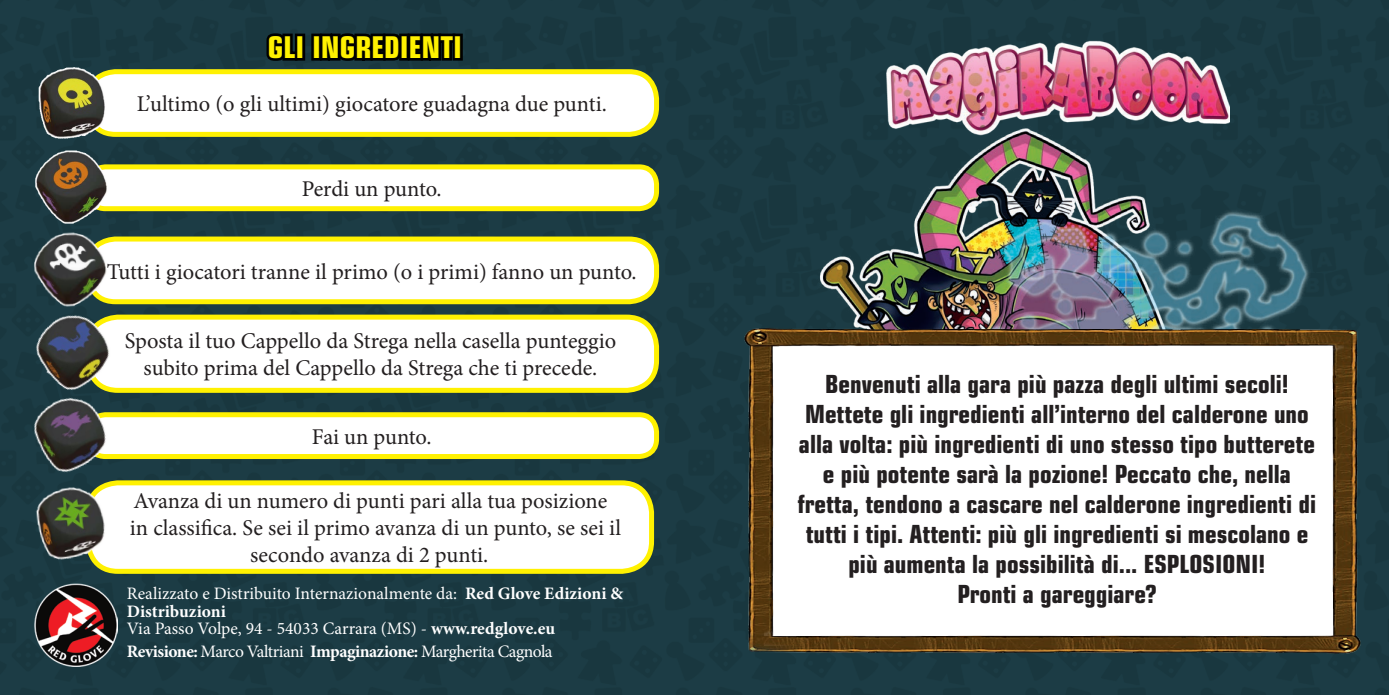
<style>
.page{position:relative;width:1389px;height:695px;background:#fff}
.page>*{position:absolute;margin:0;border:0;box-sizing:border-box;transform-origin:0 0}
.t1{font:700 condensed 30px "Eurostile LT Std";color:#fff101}
.t2{font:700 condensed 25px/30px "Eurostile LT Std";color:#231f20;text-align:center}
.t3{font:22.5px/27px "Minion Pro";color:#231f20;text-align:center}
.t4{font:17.5px/17.5px "Minion Pro";letter-spacing:-.005em;color:#fff}
.t5{font:17.5px "Minion Pro";letter-spacing:-.035em;color:#fff}
.s1{font-weight:700}
</style>
<div class="page">
<div style="left:0;top:0;width:1389px;height:694px;background:#1c3c45"></div>
<div style="left:88px;top:72px;width:569px;height:62px;background:#fff;border-radius:28px"></div>
<div style="left:86px;top:69px;width:573px;height:68px;border:5px solid #fff101;border-radius:28px"></div>
<div style="left:88px;top:167px;width:569px;height:42px;background:#fff;border-radius:18px"></div>
<div style="left:86px;top:164px;width:573px;height:47px;border:5px solid #fff101;border-radius:18px"></div>
<div style="left:88px;top:239px;width:569px;height:63px;background:#fff;border-radius:28px"></div>
<div style="left:86px;top:236px;width:573px;height:68px;border:5px solid #fff101;border-radius:28px"></div>
<div style="left:88px;top:317px;width:569px;height:73px;background:#fff;border-radius:30px"></div>
<div style="left:86px;top:314px;width:573px;height:79px;border:5px solid #fff101;border-radius:30px"></div>
<div style="left:88px;top:414px;width:569px;height:42px;background:#fff;border-radius:18px"></div>
<div style="left:86px;top:412px;width:573px;height:47px;border:5px solid #fff101;border-radius:18px"></div>
<div style="left:88px;top:483px;width:564px;height:88px;background:#fff;border-radius:30px"></div>
<div style="left:86px;top:480px;width:568px;height:93px;border:5px solid #fff101;border-radius:30px"></div>
<img style="left:785px;top:101px;width:549px;height:223px">
<img style="left:744px;top:324px;width:617px;height:331px">
<svg style="left:264px;top:31px;width:36px;height:32px"></svg>
<div style="left:295px;top:34px;width:10px;height:27px;border:5px solid #000"></div>
<div style="left:311px;top:34px;width:11px;height:27px;border:5px solid #000"></div>
<svg style="left:317px;top:0;width:141px;height:75px;background:#233429"></svg>
<div style="left:453px;top:34px;width:10px;height:27px;border:5px solid #000"></div>
<img style="left:881px;top:36px;width:349px;height:122px">
<img style="left:29px;top:66px;width:86px;height:78px">
<img style="left:25px;top:487px;width:94px;height:81px">
<img style="left:29px;top:148px;width:86px;height:79px">
<img style="left:27px;top:229px;width:90px;height:70px">
<img style="left:18px;top:299px;width:108px;height:85px">
<img style="left:18px;top:384px;width:108px;height:103px">
<img style="left:35px;top:583px;width:83px;height:83px">
<p class="t1" style="left:268px;top:29px;width:196px">GLI INGREDIENTI</p>
<p class="t3" style="left:137px;top:91px;width:472px">L’ultimo (o gli ultimi) giocatore guadagna due punti.</p>
<p class="t3" style="left:302px;top:175px;width:141px">Perdi un punto.</p>
<p class="t3" style="left:107px;top:258px;width:532px">Tutti i giocatori tranne il primo (o i primi) fanno un punto.</p>
<p class="t3" style="left:125px;top:328px;width:493px">Sposta il tuo Cappello da Strega nella casella punteggio subito prima del Cappello da Strega che ti precede.</p>
<p class="t3" style="left:312px;top:423px;width:121px">Fai un punto.</p>
<p class="t3" style="left:130px;top:487px;width:493px">Avanza di un numero di punti pari alla tua posizione in classifica. Se sei il primo avanza di un punto, se sei il secondo avanza di 2 punti.</p>
<p class="t4" style="left:127px;top:585px;width:498px">Realizzato e Distribuito Internazionalmente da: <span class="s1">Red Glove Edizioni &amp;<br>Distribuzioni</span></p>
<p class="t4" style="left:127px;top:620px;width:430px">Via Passo Volpe, 94 - 54033 Carrara (MS) - <span class="s1">www.redglove.eu</span></p>
<p class="t5" style="left:127px;top:639px;width:427px"><span class="s1">Revisione:</span> Marco Valtriani <span class="s1">Impaginazione:</span> Margherita Cagnola</p>
<p class="t2" style="left:825px;top:369px;width:465px">Benvenuti alla gara più pazza degli ultimi secoli!</p>
<p class="t2" style="left:798px;top:399px;width:520px">Mettete gli ingredienti all’interno del calderone uno alla volta: più ingredienti di uno stesso tipo butterete e più potente sarà la pozione! Peccato che, nella fretta, tendono a cascare nel calderone ingredienti di tutti i tipi. Attenti: più gli ingredienti si mescolano e più aumenta la possibilità di... ESPLOSIONI!</p>
<p class="t2" style="left:957px;top:579px;width:201px">Pronti a gareggiare?</p>
</div>
